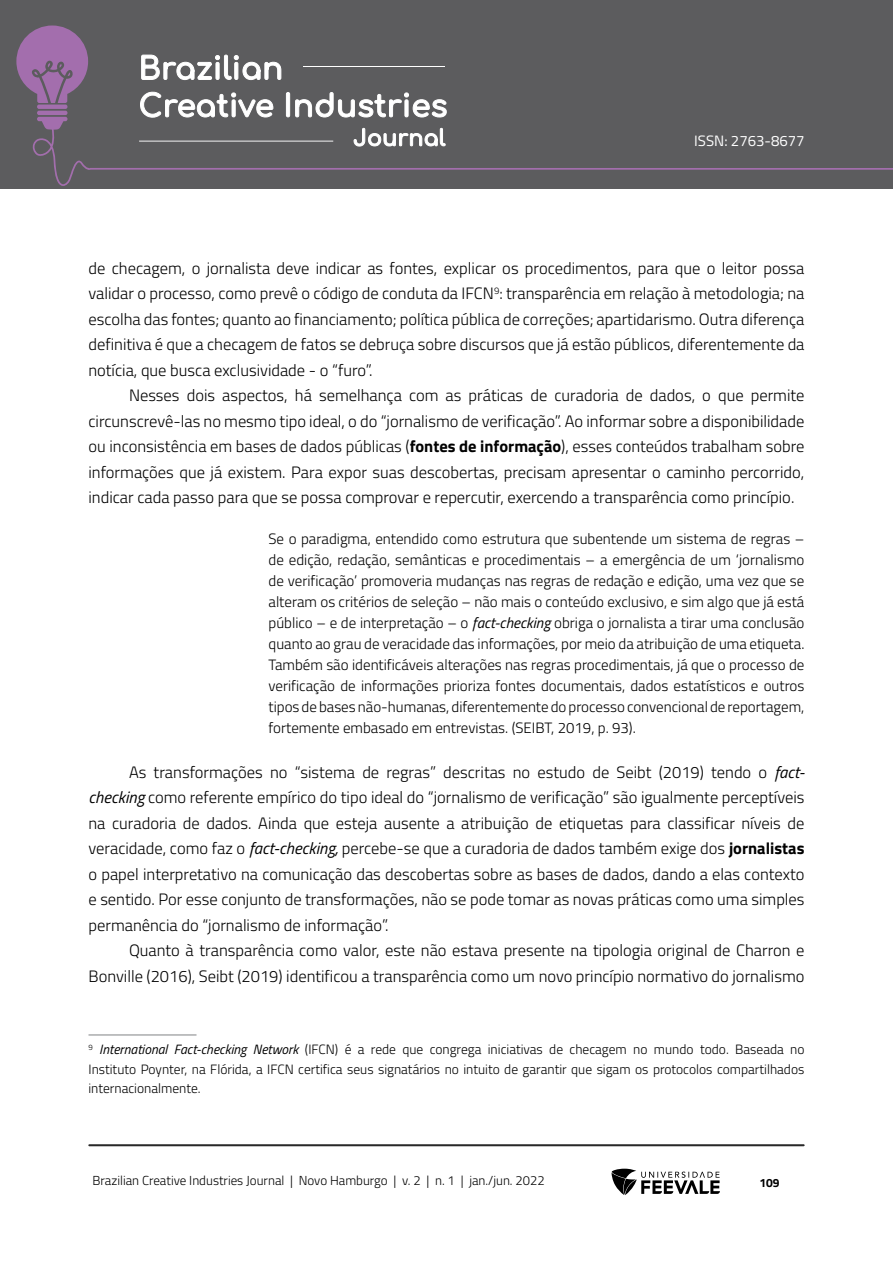
<style>
.page{position:relative;width:893px;height:1263px;background:#fff}
.page>*{position:absolute;margin:0;border:0;box-sizing:border-box;transform-origin:0 0}
.Corpo_de_texto{font:300 16.5px/25.5px "Titillium Web";color:#000;text-align:justify}
.Citação{font:300 15px/21px "Titillium Web";color:#000;text-align:justify}
.t1{font:15px "Titillium Web";color:#fff}
.Rodapé{font:300 13.5px/19.5px "Titillium Web";color:#000;text-align:justify}
.t2{font:300 13.05px "Titillium Web";color:#000}
.t3{font:700 12px "Titillium Web";color:#000}
.s1{font-weight:700}
.s2{font-weight:400;font-style:italic}
</style>
<div class="page">
<div style="left:0;top:0;width:893px;height:188px;background:#5c5c5e"></div>
<hr style="left:37px;top:111px;width:30px;height:4px;background:#a36ead;border-radius:2px">
<svg style="left:37px;top:117px;width:30px;height:11px"></svg>
<hr style="left:37px;top:105px;width:30px;height:4px;background:#a36ead;border-radius:2px">
<svg style="left:16px;top:26px;width:72px;height:77px"></svg>
<svg style="left:32px;top:128px;width:861px;height:58px"></svg>
<hr style="left:89px;top:1144px;width:715px;height:2px;background:#282828">
<svg style="left:611px;top:1169px;width:109px;height:26px"></svg>
<svg style="left:141px;top:54px;width:141px;height:26px"></svg>
<svg style="left:140px;top:91px;width:134px;height:27px"></svg>
<svg style="left:285px;top:92px;width:162px;height:26px"></svg>
<svg style="left:353px;top:127px;width:93px;height:20px"></svg>
<hr style="left:303px;top:66px;width:142px;height:1px;background:#fff">
<hr style="left:139px;top:141px;width:194px;height:1px;background:#fff">
<hr style="left:88px;top:1034px;width:108px;height:1px;background:#808285">
<p class="t1" style="left:694px;top:130px;width:112px">ISSN: 2763-8677</p>
<p class="Corpo_de_texto" style="left:88px;top:254px;width:717px">de checagem, o jornalista deve indicar as fontes, explicar os procedimentos, para que o leitor possa validar o processo, como prevê o código de conduta da IFCN<sup>9</sup>: transparência em relação à metodologia; na escolha das fontes; quanto ao financiamento; política pública de correções; apartidarismo. Outra diferença definitiva é que a checagem de fatos se debruça sobre discursos que já estão públicos, diferentemente da notícia, que busca exclusividade - o “furo”.</p>
<p class="Corpo_de_texto" style="left:88px;top:382px;width:717px;text-indent:40px">Nesses dois aspectos, há semelhança com as práticas de curadoria de dados, o que permite circunscrevê-las no mesmo tipo ideal, o do “jornalismo de verificação”. Ao informar sobre a disponibilidade ou inconsistência em bases de dados públicas (<span class="s1">fontes de informação</span>), esses conteúdos trabalham sobre informações que já existem. Para expor suas descobertas, precisam apresentar o caminho percorrido, indicar cada passo para que se possa comprovar e repercutir, exercendo a transparência como princípio.</p>
<p class="Citação" style="left:268px;top:527px;width:537px">Se o paradigma, entendido como estrutura que subentende um sistema de regras – de edição, redação, semânticas e procedimentais – a emergência de um ‘jornalismo de verificação’ promoveria mudanças nas regras de redação e edição, uma vez que se alteram os critérios de seleção – não mais o conteúdo exclusivo, e sim algo que já está público – e de interpretação – o <span class="s2">fact-checking</span> obriga o jornalista a tirar uma conclusão quanto ao grau de veracidade das informações, por meio da atribuição de uma etiqueta.<br>Também são identificáveis alterações nas regras procedimentais, já que o processo de verificação de informações prioriza fontes documentais, dados estatísticos e outros tipos de bases não-humanas, diferentemente do processo convencional de reportagem, fortemente embasado em entrevistas. (SEIBT, 2019, p. 93).</p>
<p class="Corpo_de_texto" style="left:88px;top:758px;width:718px;text-indent:40px">As transformações no “sistema de regras” descritas no estudo de Seibt (2019) tendo o <span class="s2">fact&shy;checking</span> como referente empírico do tipo ideal do “jornalismo de verificação” são igualmente perceptíveis na curadoria de dados. Ainda que esteja ausente a atribuição de etiquetas para classificar níveis de veracidade, como faz o <span class="s2">fact-checking,</span> percebe-se que a curadoria de dados também exige dos <span class="s1">jornalistas </span>o papel interpretativo na comunicação das descobertas sobre as bases de dados, dando a elas contexto e sentido. Por esse conjunto de transformações, não se pode tomar as novas práticas como uma simples permanência do “jornalismo de informação”.</p>
<p class="Corpo_de_texto" style="left:88px;top:937px;width:717px;text-align:right">Quanto à transparência como valor, este não estava presente na tipologia original de Charron e<br>Bonville (2016), Seibt (2019) identificou a transparência como um novo princípio normativo do jornalismo</p>
<p class="Rodapé" style="left:88px;top:1039px;width:717px"><sup>9</sup> <span class="s2">International Fact-checking Network</span> (IFCN) é a rede que congrega iniciativas de checagem no mundo todo. Baseada no Instituto Poynter, na Flórida, a IFCN certifica seus signatários no intuito de garantir que sigam os protocolos compartilhados internacionalmente.</p>
<p class="t2" style="left:92px;top:1171px;width:454px">Brazilian Creative Industries Journal | Novo Hamburgo | v. 2 | n. 1 | jan./jun. 2022</p>
<p class="t3" style="left:759px;top:1174px;width:22px">109</p>
</div>
